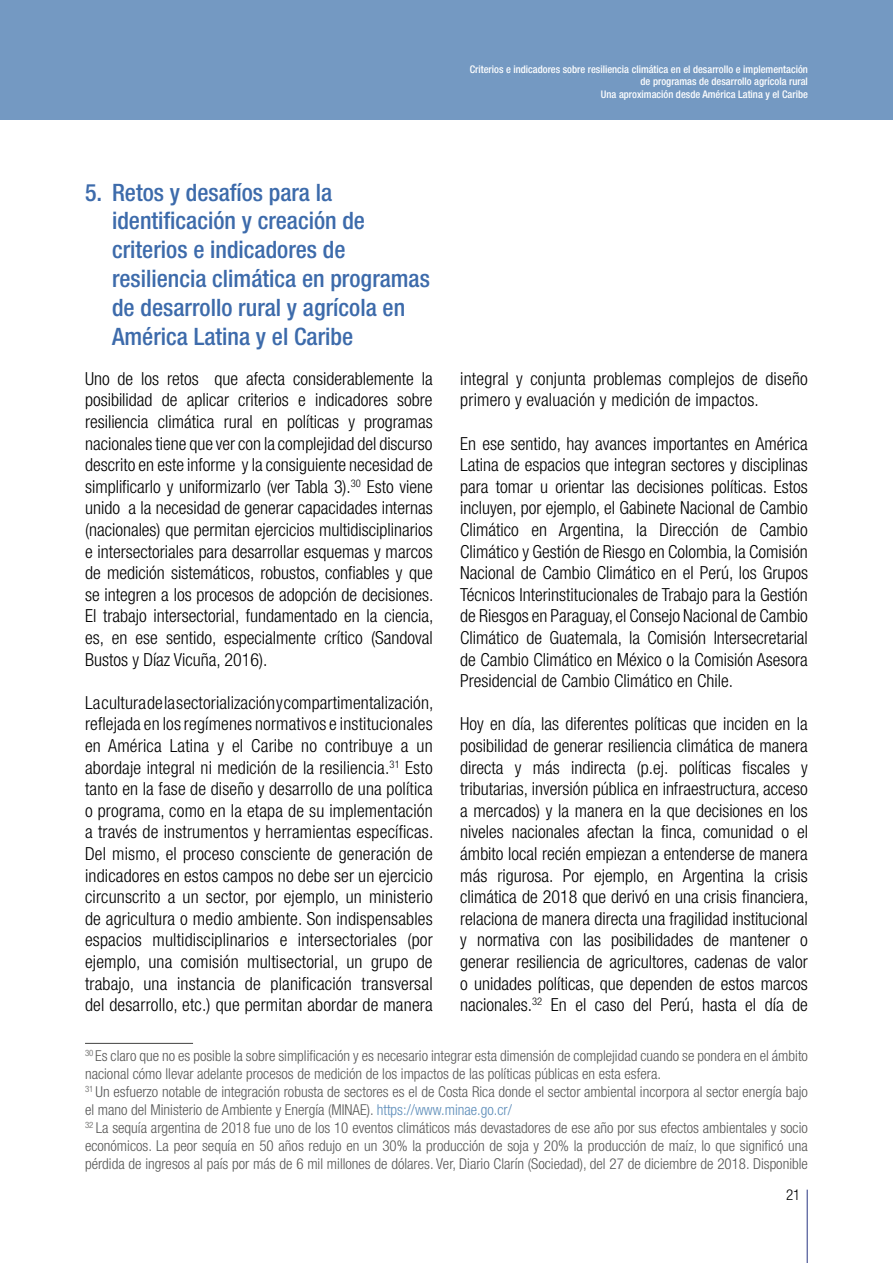
<style>
.page{position:relative;width:893px;height:1263px;background:#fff}
.page>*{position:absolute;margin:0;border:0;box-sizing:border-box;transform-origin:0 0}
.t1{font:500 condensed 24px/28.8px "Helvetica Neue LT Std";color:#3d6bab}
.t2{font:300 condensed 18px/21.6px "Helvetica Neue LT Std";color:#000;text-align:justify}
.t3{font:300 condensed 15px/18px "Helvetica Neue LT Std";color:#575756}
.t4{font:300 condensed 15px "Helvetica Neue LT Std";color:#000}
.t5{font:500 condensed 10.5px/12.6px "Helvetica Neue LT Std";color:#fff;text-align:right}
.s1{color:#5c8cb9}
</style>
<div class="page">
<div style="left:0;top:0;width:893px;height:119px;background:#7499c2"></div>
<hr style="left:85px;top:1043px;width:108px;height:1px;background:#575756">
<hr style="left:807px;top:1189px;width:1px;height:74px;background:#283583">
<p class="t5" style="left:470px;top:62px;width:340px">Criterios e indicadores sobre resiliencia climática en el desarrollo e implementación de programas de desarrollo agrícola rural<br>Una aproximación desde América Latina y el Caribe</p>
<h1 class="t1" style="left:112px;top:177px;width:319px;text-indent:-27px">5. Retos y desafíos para la identificación y creación de criterios e indicadores de resiliencia climática en programas de desarrollo rural y agrícola en<br>América Latina y el Caribe</h1>
<p class="t2" style="left:85px;top:367px;width:350px">Uno de los retos que afecta considerablemente la posibilidad de aplicar criterios e indicadores sobre resiliencia climática rural en políticas y programas nacionales tiene que ver con la complejidad del discurso descrito en este informe y la consiguiente necesidad de simplificarlo y uniformizarlo (ver Tabla 3).<sup>30</sup> Esto viene unido a la necesidad de generar capacidades internas (nacionales) que permitan ejercicios multidisciplinarios e intersectoriales para desarrollar esquemas y marcos de medición sistemáticos, robustos, confiables y que se integren a los procesos de adopción de decisiones.<br>El trabajo intersectorial, fundamentado en la ciencia, es, en ese sentido, especialmente crítico (Sandoval Bustos y Díaz Vicuña, 2016).</p>
<p class="t2" style="left:85px;top:691px;width:350px">La cultura de la sectorialización y compartimentalización, reflejada en los regímenes normativos e institucionales en América Latina y el Caribe no contribuye a un abordaje integral ni medición de la resiliencia.<sup>31</sup> Esto tanto en la fase de diseño y desarrollo de una política o programa, como en la etapa de su implementación a través de instrumentos y herramientas específicas.<br>Del mismo, el proceso consciente de generación de indicadores en estos campos no debe ser un ejercicio circunscrito a un sector, por ejemplo, un ministerio de agricultura o medio ambiente. Son indispensables espacios multidisciplinarios e intersectoriales (por ejemplo, una comisión multisectorial, un grupo de trabajo, una instancia de planificación transversal del desarrollo, etc.) que permitan abordar de manera</p>
<p class="t3" style="left:85px;top:1047px;width:724px"><sup>30</sup> Es claro que no es posible la sobre simplificación y es necesario integrar esta dimensión de complejidad cuando se pondera en el ámbito nacional cómo llevar adelante procesos de medición de los impactos de las políticas públicas en esta esfera.<br><sup>31</sup> Un esfuerzo notable de integración robusta de sectores es el de Costa Rica donde el sector ambiental incorpora al sector energía bajo el mano del Ministerio de Ambiente y Energía (MINAE). <span class="s1">https://www.minae.go.cr/<br></span><sup>32</sup> La sequía argentina de 2018 fue uno de los 10 eventos climáticos más devastadores de ese año por sus efectos ambientales y socio económicos. La peor sequía en 50 años redujo en un 30% la producción de soja y 20% la producción de maíz, lo que significó una pérdida de ingresos al país por más de 6 mil millones de dólares. Ver, Diario Clarín (Sociedad), del 27 de diciembre de 2018. Disponible</p>
<p class="t2" style="left:460px;top:367px;width:349px">integral y conjunta problemas complejos de diseño primero y evaluación y medición de impactos.</p>
<p class="t2" style="left:460px;top:432px;width:349px">En ese sentido, hay avances importantes en América Latina de espacios que integran sectores y disciplinas para tomar u orientar las decisiones políticas. Estos incluyen, por ejemplo, el Gabinete Nacional de Cambio Climático en Argentina, la Dirección de Cambio Climático y Gestión de Riesgo en Colombia, la Comisión Nacional de Cambio Climático en el Perú, los Grupos Técnicos Interinstitucionales de Trabajo para la Gestión de Riesgos en Paraguay, el Consejo Nacional de Cambio Climático de Guatemala, la Comisión Intersecretarial de Cambio Climático en México o la Comisión Asesora Presidencial de Cambio Climático en Chile.</p>
<p class="t2" style="left:460px;top:713px;width:350px">Hoy en día, las diferentes políticas que inciden en la posibilidad de generar resiliencia climática de manera directa y más indirecta (p.ej. políticas fiscales y tributarias, inversión pública en infraestructura, acceso a mercados) y la manera en la que decisiones en los niveles nacionales afectan la finca, comunidad o el ámbito local recién empiezan a entenderse de manera más rigurosa. Por ejemplo, en Argentina la crisis climática de 2018 que derivó en una crisis financiera, relaciona de manera directa una fragilidad institucional y normativa con las posibilidades de mantener o generar resiliencia de agricultores, cadenas de valor o unidades políticas, que dependen de estos marcos nacionales.<sup>32</sup> En el caso del Perú, hasta el día de</p>
<p class="t4" style="left:786px;top:1186px;width:16px">21</p>
</div>
